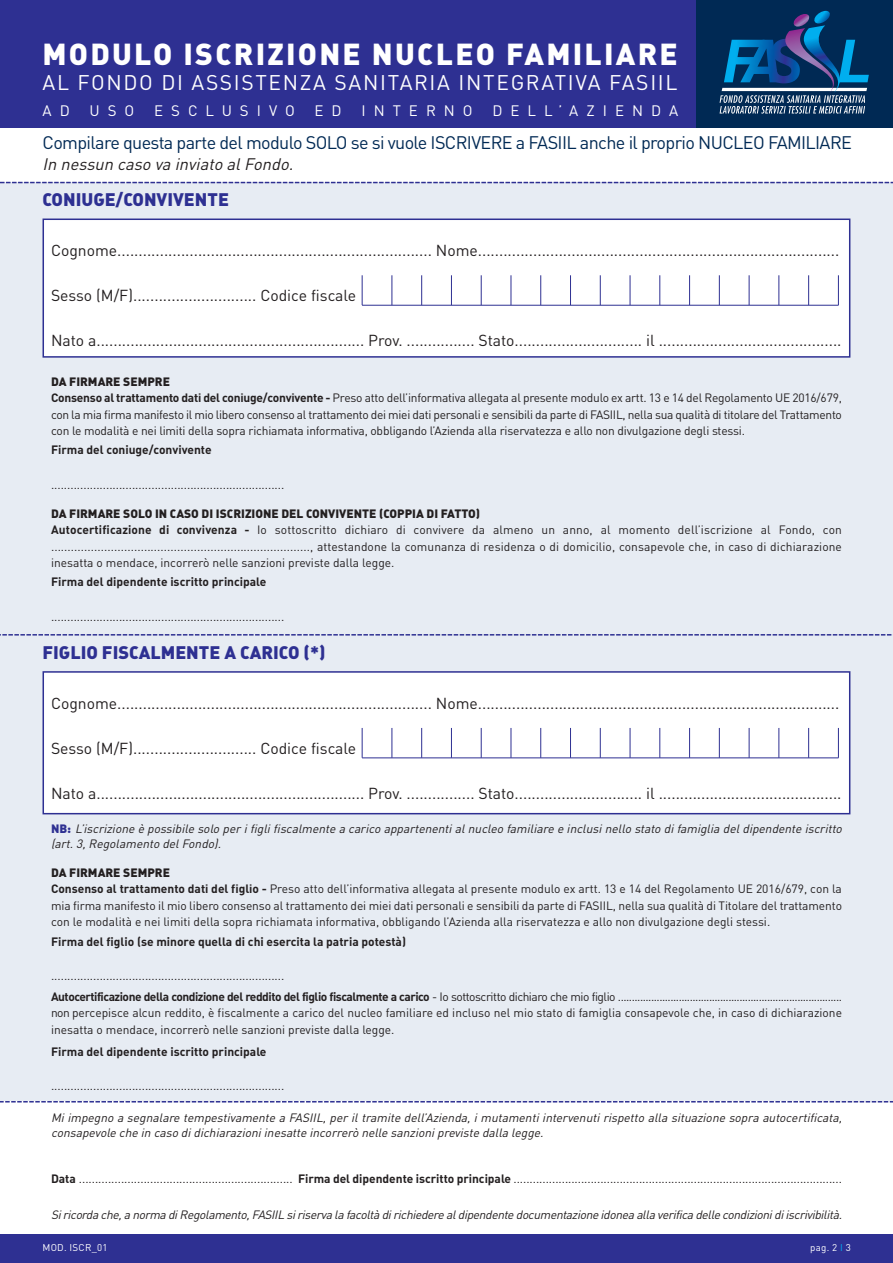
<style>
.page{position:relative;width:893px;height:1263px;background:#fff}
.page>*{position:absolute;margin:0;border:0;box-sizing:border-box;transform-origin:0 0}
.t1{font:30px "DIN Black Alternate";letter-spacing:.075em;color:#fff}
.t2{font:21px "DIN";letter-spacing:.08em;color:#fff}
.t3{font:18px "DIN";letter-spacing:-.035em;color:#002954}
.t4{font:18px "DIN Black Alternate";color:#2e3092}
.t5{font:italic 16.5px "DIN";color:#231f20}
.t6{font:15.75px "DIN";color:#231f20}
.t7{font:15px "DIN";letter-spacing:.535em;color:#fff}
.t8{font:12px/16.5px "DIN";color:#231f20;text-align:justify}
.t9{font:italic 12px/14.4px "DIN";color:#231f20}
.t10{font:12px/20.7px "DIN";letter-spacing:-.04em;color:#231f20}
.t11{font:12px "DIN Bold Alternate";color:#231f20}
.t12{font:12px "DIN Black Alternate";color:#231f20}
.t13{font:9.75px "DIN";letter-spacing:.025em;color:#fff}
.s1{font-weight:700}
.s2{font-family:"DIN Bold Alternate"}
.s3{font-family:"DIN Black Alternate";font-style:normal;color:#2e3092}
.s4{color:#00aeef}
</style>
<div class="page">
<div style="left:0;top:182px;width:893px;height:918px;background:#e7ecf3"></div>
<div style="left:0;top:0;width:893px;height:128px;background:#002954"></div>
<div style="left:0;top:1234px;width:893px;height:29px;background:#2e3092"></div>
<svg style="left:720px;top:11px;width:149px;height:103px"></svg>
<div style="left:0;top:0;width:695px;height:128px;background:#2e3092"></div>
<div style="left:44px;top:220px;width:805px;height:136px;background:#fff"></div>
<div style="left:43px;top:219px;width:807px;height:139px;border:2px solid #2e3092"></div>
<hr style="left:362px;top:305px;width:476px;height:1px;background:#2e3092">
<hr style="left:362px;top:275px;width:1px;height:30px;background:#2e3092">
<hr style="left:392px;top:275px;width:1px;height:30px;background:#2e3092">
<hr style="left:421px;top:275px;width:1px;height:30px;background:#2e3092">
<hr style="left:451px;top:275px;width:1px;height:30px;background:#2e3092">
<hr style="left:481px;top:275px;width:1px;height:30px;background:#2e3092">
<hr style="left:511px;top:275px;width:1px;height:30px;background:#2e3092">
<hr style="left:540px;top:275px;width:1px;height:30px;background:#2e3092">
<hr style="left:570px;top:275px;width:1px;height:30px;background:#2e3092">
<hr style="left:600px;top:275px;width:1px;height:30px;background:#2e3092">
<hr style="left:630px;top:275px;width:1px;height:30px;background:#2e3092">
<hr style="left:659px;top:275px;width:1px;height:30px;background:#2e3092">
<hr style="left:689px;top:275px;width:1px;height:30px;background:#2e3092">
<hr style="left:719px;top:275px;width:1px;height:30px;background:#2e3092">
<hr style="left:749px;top:275px;width:1px;height:30px;background:#2e3092">
<hr style="left:778px;top:275px;width:1px;height:30px;background:#2e3092">
<hr style="left:808px;top:275px;width:1px;height:30px;background:#2e3092">
<hr style="left:838px;top:275px;width:1px;height:30px;background:#2e3092">
<div style="left:44px;top:673px;width:805px;height:140px;background:#fff"></div>
<div style="left:43px;top:671px;width:807px;height:143px;border:2px solid #2e3092"></div>
<hr style="left:362px;top:757px;width:476px;height:1px;background:#2e3092">
<hr style="left:362px;top:728px;width:1px;height:30px;background:#2e3092">
<hr style="left:392px;top:728px;width:1px;height:30px;background:#2e3092">
<hr style="left:421px;top:728px;width:1px;height:30px;background:#2e3092">
<hr style="left:451px;top:728px;width:1px;height:30px;background:#2e3092">
<hr style="left:481px;top:728px;width:1px;height:30px;background:#2e3092">
<hr style="left:511px;top:728px;width:1px;height:30px;background:#2e3092">
<hr style="left:540px;top:728px;width:1px;height:30px;background:#2e3092">
<hr style="left:570px;top:728px;width:1px;height:30px;background:#2e3092">
<hr style="left:600px;top:728px;width:1px;height:30px;background:#2e3092">
<hr style="left:630px;top:728px;width:1px;height:30px;background:#2e3092">
<hr style="left:659px;top:728px;width:1px;height:30px;background:#2e3092">
<hr style="left:689px;top:728px;width:1px;height:30px;background:#2e3092">
<hr style="left:719px;top:728px;width:1px;height:30px;background:#2e3092">
<hr style="left:749px;top:728px;width:1px;height:30px;background:#2e3092">
<hr style="left:778px;top:728px;width:1px;height:30px;background:#2e3092">
<hr style="left:808px;top:728px;width:1px;height:30px;background:#2e3092">
<hr style="left:838px;top:728px;width:1px;height:30px;background:#2e3092">
<svg style="left:0;top:634px;width:892px;height:1px"></svg>
<svg style="left:0;top:182px;width:893px;height:1px"></svg>
<svg style="left:0;top:1101px;width:893px;height:1px"></svg>
<h1 class="t1" style="left:43px;top:37px;width:637px">MODULO ISCRIZIONE NUCLEO FAMILIARE</h1>
<h2 class="t2" style="left:43px;top:71px;width:636px">AL FONDO DI ASSISTENZA SANITARIA INTEGRATIVA FASIIL</h2>
<p class="t7" style="left:43px;top:102px;width:29px">A D</p>
<p class="t7" style="left:90px;top:102px;width:46px">USO</p>
<p class="t7" style="left:154px;top:102px;width:142px">ESCLUSIVO</p>
<p class="t7" style="left:315px;top:102px;width:29px">E D</p>
<p class="t7" style="left:361px;top:102px;width:113px">INTERNO</p>
<p class="t7" style="left:492px;top:102px;width:187px">DELL’AZIENDA</p>
<h3 class="t3" style="left:43px;top:132px;width:811px">Compilare questa parte del modulo SOLO se si vuole ISCRIVERE a FASIIL anche il proprio NUCLEO FAMILIARE</h3>
<h3 class="t5" style="left:43px;top:154px;width:256px">In nessun caso va inviato al Fondo.</h3>
<h3 class="t4" style="left:43px;top:189px;width:188px">CONIUGE/CONVIVENTE</h3>
<h3 class="t6" style="left:51px;top:242px;width:790px">Cognome.......................................................................... Nome.....................................................................................</h3>
<h3 class="t6" style="left:51px;top:287px;width:307px">Sesso (M/F)............................. Codice fiscale</h3>
<h3 class="t6" style="left:51px;top:332px;width:792px">Nato a............................................................... Prov. ................ Stato.............................. il ...........................................</h3>
<p class="t12" style="left:51px;top:375px;width:120px">DA FIRMARE SEMPRE</p>
<p class="t8" style="left:51px;top:390px;width:792px"><span class="s1">Consenso al trattamento dati del coniuge/convivente -</span> Preso atto dell’informativa allegata al presente modulo ex artt. 13 e 14 del Regolamento UE 2016/679, con la mia firma manifesto il mio libero consenso al trattamento dei miei dati personali e sensibili da parte di FASIIL, nella sua qualità di titolare del Trattamento con le modalità e nei limiti della sopra richiamata informativa, obbligando l’Azienda alla riservatezza e allo non divulgazione degli stessi.</p>
<p class="t11" style="left:51px;top:443px;width:162px">Firma del coniuge/convivente</p>
<p class="t8" style="left:51px;top:476px;width:235px">........................................................................</p>
<p class="t12" style="left:51px;top:507px;width:431px">DA FIRMARE SOLO IN CASO DI ISCRIZIONE DEL CONVIVENTE (COPPIA DI FATTO)</p>
<p class="t8" style="left:51px;top:522px;width:792px"><span class="s2">Autocertificazione di convivenza -</span> Io sottoscritto dichiaro di convivere da almeno un anno, al momento dell’iscrizione al Fondo, con .............................................................................., attestandone la comunanza di residenza o di domicilio, consapevole che, in caso di dichiarazione inesatta o mendace, incorrerò nelle sanzioni previste dalla legge.</p>
<p class="t11" style="left:51px;top:575px;width:217px">Firma del dipendente iscritto principale</p>
<p class="t8" style="left:51px;top:608px;width:235px">........................................................................</p>
<h3 class="t4" style="left:43px;top:642px;width:284px">FIGLIO FISCALMENTE A CARICO (*)</h3>
<h3 class="t6" style="left:51px;top:694px;width:790px">Cognome.......................................................................... Nome.....................................................................................</h3>
<h3 class="t6" style="left:51px;top:739px;width:307px">Sesso (M/F)............................. Codice fiscale</h3>
<h3 class="t6" style="left:51px;top:784px;width:792px">Nato a............................................................... Prov. ................ Stato.............................. il ...........................................</h3>
<p class="t9" style="left:51px;top:822px;width:795px"><span class="s3">N B :</span> L’iscrizione è possibile solo per i figli fiscalmente a carico appartenenti al nucleo familiare e inclusi nello stato di famiglia del dipendente iscritto (art. 3, Regolamento del Fondo).</p>
<p class="t12" style="left:51px;top:866px;width:120px">DA FIRMARE SEMPRE</p>
<p class="t8" style="left:51px;top:881px;width:792px"><span class="s1">Consenso al trattamento dati del figlio -</span> Preso atto dell’informativa allegata al presente modulo ex artt. 13 e 14 del Regolamento UE 2016/679, con la mia firma manifesto il mio libero consenso al trattamento dei miei dati personali e sensibili da parte di FASIIL, nella sua qualità di Titolare del trattamento con le modalità e nei limiti della sopra richiamata informativa, obbligando l’Azienda alla riservatezza e allo non divulgazione degli stessi.</p>
<p class="t11" style="left:51px;top:934px;width:356px">Firma del figlio (se minore quella di chi esercita la patria potestà)</p>
<p class="t10" style="left:51px;top:965px;width:792px">........................................................................<br><span class="s2">Autocertificazione della condizione del reddito del figlio fiscalmente a carico</span> - Io sottoscritto dichiaro che mio figlio .................................................................................</p>
<p class="t8" style="left:51px;top:1004px;width:792px">non percepisce alcun reddito, è fiscalmente a carico del nucleo familiare ed incluso nel mio stato di famiglia consapevole che, in caso di dichiarazione inesatta o mendace, incorrerò nelle sanzioni previste dalla legge.</p>
<p class="t11" style="left:51px;top:1044px;width:217px">Firma del dipendente iscritto principale</p>
<p class="t8" style="left:51px;top:1077px;width:235px">........................................................................</p>
<p class="t9" style="left:51px;top:1111px;width:795px">Mi impegno a segnalare tempestivamente a FASIIL, per il tramite dell’Azienda, i mutamenti intervenuti rispetto alla situazione sopra autocertificata, consapevole che in caso di dichiarazioni inesatte incorrerò nelle sanzioni previste dalla legge.</p>
<p class="t8" style="left:51px;top:1171px;width:792px"><span class="s2">Data</span> .................................................................. <span class="s2">Firma del dipendente iscritto principale</span> ......................................................................................................</p>
<p class="t9" style="left:51px;top:1208px;width:795px">Si ricorda che, a norma di Regolamento, FASIIL si riserva la facoltà di richiedere al dipendente documentazione idonea alla verifica delle condizioni di iscrivibilità.</p>
<p class="t13" style="left:43px;top:1242px;width:67px">MOD. ISCR_01</p>
<p class="t13" style="left:810px;top:1242px;width:42px">pag. 2 <span class="s4">I</span> 3</p>
</div>
